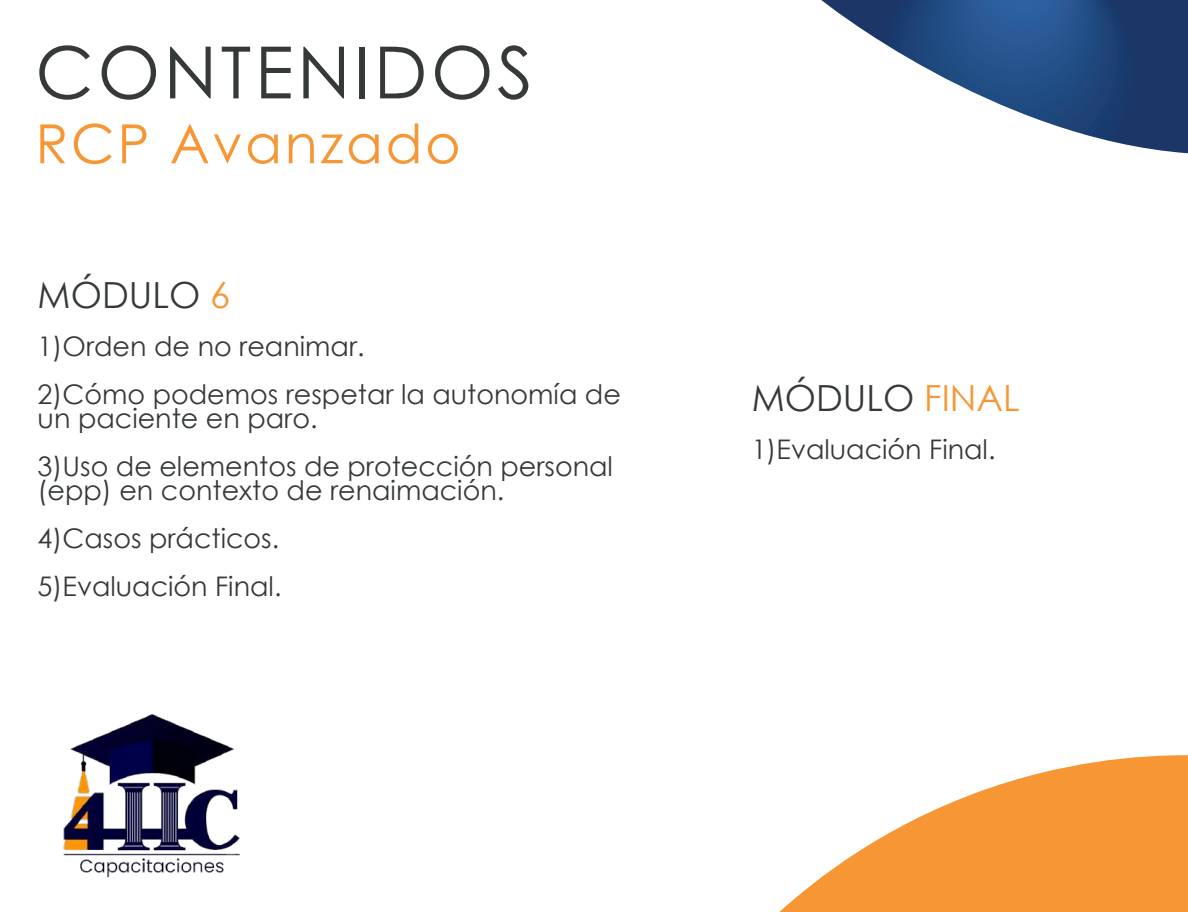
<style>
.page{position:relative;width:1188px;height:912px;background:#fff}
.page>*{position:absolute;margin:0;border:0;box-sizing:border-box;transform-origin:0 0}
.t1{font:72px "Century Gothic";letter-spacing:.05em;color:#353a38}
.t2{font:54px "Century Gothic";letter-spacing:.05em;color:#f79634}
.t3{font:36px "Century Gothic";color:#353a38}
.t4{font:27px/48px "Century Gothic";color:#353a38}
.s1{color:#f79634}
</style>
<div class="page">
<svg style="left:821px;top:0;width:367px;height:153px"></svg>
<svg style="left:779px;top:755px;width:409px;height:157px;fill:#f79634"></svg>
<img style="left:63px;top:714px;width:177px;height:164px">
<h1 class="t1" style="left:35px;top:22px;width:499px">CONTENIDOS</h1>
<h2 class="t2" style="left:35px;top:106px;width:427px">RCP Avanzado</h2>
<h3 class="t3" style="left:38px;top:270px;width:194px">MÓDULO <span class="s1">6</span></h3>
<p class="t4" style="left:38px;top:322px;width:585px">1)Orden de no reanimar.<br>2)Cómo podemos respetar la autonomía de</p>
<p class="t4" style="left:38px;top:394px;width:577px">un paciente en paro.<br>3)Uso de elementos de protección personal</p>
<p class="t4" style="left:38px;top:466px;width:468px">(epp) en contexto de renaimación.<br>4)Casos prácticos.<br>5)Evaluación Final.</p>
<h3 class="t3" style="left:752px;top:373px;width:270px">MÓDULO <span class="s1">FINAL</span></h3>
<p class="t4" style="left:752px;top:425px;width:245px">1)Evaluación Final.</p>
</div>
